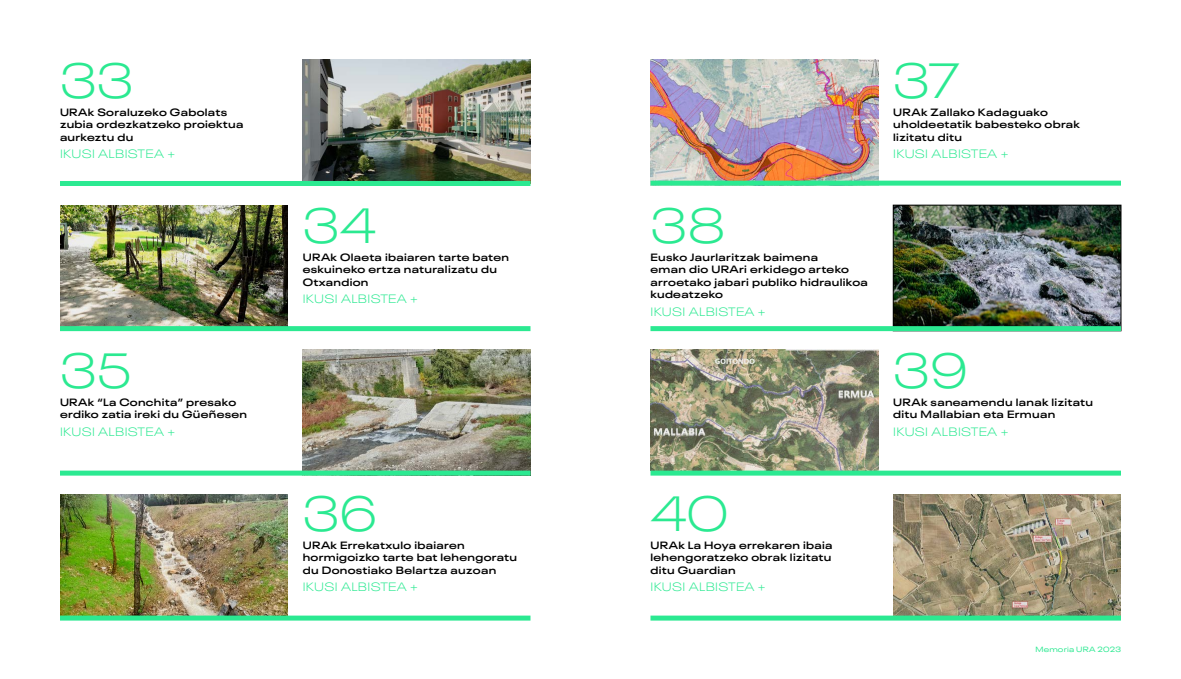
<style>
.page{position:relative;width:1181px;height:679px;background:#fff}
.page>*{position:absolute;margin:0;border:0;box-sizing:border-box;transform-origin:0 0}
.t1{font:300 expanded 49px "Neue Plak";color:#2be991}
.t2{font:300 expanded 12px "Neue Plak";letter-spacing:.03em;color:#2be991}
.t3{font:600 expanded 10.5px/12.5px "Neue Plak";letter-spacing:.03em;color:#000}
.t4{font:expanded 7.5px "Neue Plak";letter-spacing:.025em;color:#2be991}
</style>
<div class="page">
<img style="left:303px;top:60px;width:227px;height:121px">
<img style="left:60px;top:205px;width:228px;height:121px">
<div style="left:60px;top:181px;width:470px;height:5px;background:#2be991"></div>
<div style="left:60px;top:326px;width:470px;height:5px;background:#2be991"></div>
<img style="left:895px;top:207px;width:224px;height:119px">
<div style="left:893px;top:205px;width:228px;height:126px;border:1px solid #000"></div>
<img style="left:650px;top:60px;width:228px;height:121px">
<div style="left:650px;top:181px;width:471px;height:5px;background:#2be991"></div>
<div style="left:650px;top:326px;width:471px;height:5px;background:#2be991"></div>
<img style="left:303px;top:350px;width:227px;height:121px">
<div style="left:60px;top:471px;width:470px;height:5px;background:#2be991"></div>
<img style="left:650px;top:350px;width:228px;height:121px">
<div style="left:650px;top:471px;width:471px;height:5px;background:#2be991"></div>
<img style="left:60px;top:494px;width:228px;height:122px">
<div style="left:60px;top:616px;width:470px;height:5px;background:#2be991"></div>
<img style="left:893px;top:494px;width:228px;height:122px">
<div style="left:650px;top:616px;width:471px;height:5px;background:#2be991"></div>
<p class="t1" style="left:60px;top:42px;width:75px">33</p>
<p class="t3" style="left:60px;top:104px;width:185px">URAk Soraluzeko Gabolats zubia ordezkatzeko proiektua aurkeztu du</p>
<p class="t2" style="left:60px;top:144px;width:117px">IKUSI ALBISTEA +</p>
<p class="t1" style="left:60px;top:332px;width:74px">35</p>
<p class="t3" style="left:60px;top:394px;width:189px">URAk “La Conchita” presako erdiko zatia ireki du Güeñesen</p>
<p class="t2" style="left:60px;top:422px;width:117px">IKUSI ALBISTEA +</p>
<p class="t1" style="left:303px;top:187px;width:75px">34</p>
<p class="t3" style="left:303px;top:250px;width:208px">URAk Olaeta ibaiaren tarte baten eskuineko ertza naturalizatu du<br>Otxandion</p>
<p class="t2" style="left:303px;top:290px;width:117px">IKUSI ALBISTEA +</p>
<p class="t1" style="left:303px;top:475px;width:76px">36</p>
<p class="t3" style="left:303px;top:538px;width:216px">URAk Errekatxulo ibaiaren hormigoizko tarte bat lehengoratu du Donostiako Belartza auzoan</p>
<p class="t2" style="left:303px;top:578px;width:117px">IKUSI ALBISTEA +</p>
<p class="t1" style="left:650px;top:187px;width:77px">38</p>
<p class="t3" style="left:650px;top:250px;width:219px">Eusko Jaurlaritzak baimena<br>eman dio URAri erkidego arteko arroetako jabari publiko hidraulikoa kudeatzeko</p>
<p class="t2" style="left:650px;top:302px;width:117px">IKUSI ALBISTEA +</p>
<p class="t1" style="left:650px;top:475px;width:80px">40</p>
<p class="t3" style="left:650px;top:538px;width:184px;text-align:justify">URAk La Hoya errekaren ibaia lehengoratzeko obrak lizitatu ditu Guardian</p>
<p class="t2" style="left:650px;top:578px;width:117px">IKUSI ALBISTEA +</p>
<p class="t1" style="left:893px;top:42px;width:68px">37</p>
<p class="t3" style="left:893px;top:104px;width:188px">URAk Zallako Kadaguako uholdeetatik babesteko obrak lizitatu ditu</p>
<p class="t2" style="left:893px;top:144px;width:117px">IKUSI ALBISTEA +</p>
<p class="t1" style="left:893px;top:332px;width:76px">39</p>
<p class="t3" style="left:893px;top:394px;width:201px">URAk saneamendu lanak lizitatu ditu Mallabian eta Ermuan</p>
<p class="t2" style="left:893px;top:422px;width:117px">IKUSI ALBISTEA +</p>
<p class="t4" style="left:1035px;top:643px;width:87px">Memoria URA 2023</p>
</div>
